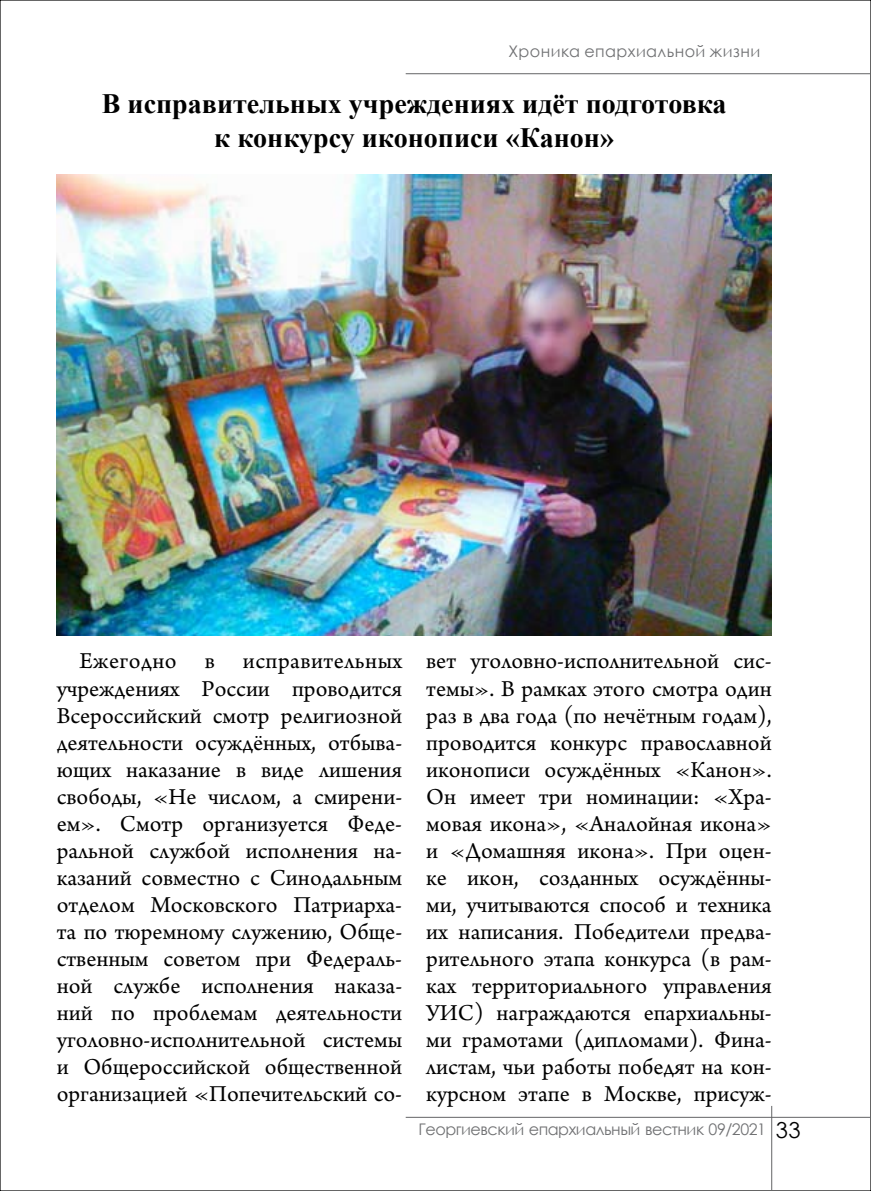
<style>
.page{position:relative;width:871px;height:1191px;background:#fff}
.page>*{position:absolute;margin:0;border:0;box-sizing:border-box;transform-origin:0 0}
.t1{font:700 28px/34px "Times New Roman";color:#000;text-align:center}
.t2{font:24px/27px "Arno Pro";color:#000;text-align:justify}
.t3{font:16px "Century Gothic";letter-spacing:-.03em;color:#707173}
.t4{font:16px "Century Gothic";letter-spacing:.025em;color:#707173}
.s1{font-size:22px;color:#000}
</style>
<div class="page">
<hr style="left:771px;top:1106px;width:1px;height:85px;background:#646567">
<hr style="left:405px;top:1116px;width:465px;height:1px;background:#646567">
<hr style="left:405px;top:73px;width:465px;height:1px;background:#646567">
<img style="left:57px;top:174px;width:714px;height:461px">
<p class="t4" style="left:508px;top:40px;width:253px">Хроника епархиальной жизни</p>
<p class="t1" style="left:102px;top:86px;width:626px">В исправительных учреждениях идёт подготовка к конкурсу иконописи «Канон»</p>
<p class="t2" style="left:57px;top:649px;width:347px;text-indent:23px">Ежегодно в исправительных учреждениях России проводится Всероссийский смотр религиозной деятельности осуждённых, отбыва&shy;ющих наказание в виде лишения свободы, «Не числом, а смирени&shy;ем». Смотр организуется Феде&shy;ральной службой исполнения на&shy;казаний совместно с Синодальным отделом Московского Патриарха&shy;та по тюремному служению, Обще&shy;ственным советом при Федераль&shy;ной службе исполнения наказа&shy;ний по проблемам деятельности уголовно-исполнительной системы и Общероссийской общественной организацией «Попечительский со-</p>
<p class="t2" style="left:426px;top:649px;width:347px">вет уголовно-исполнительной сис&shy;темы». В рамках этого смотра один раз в два года (по нечётным годам), проводится конкурс православной иконописи осуждённых «Канон».<br>Он имеет три номинации: «Хра&shy;мовая икона», «Аналойная икона» и «Домашняя икона». При оцен&shy;ке икон, созданных осуждённы&shy;ми, учитываются способ и техника их написания. Победители предва&shy;рительного этапа конкурса (в рам&shy;ках территориального управления УИС) награждаются епархиальны&shy;ми грамотами (дипломами). Фина&shy;листам, чьи работы победят на кон&shy;курсном этапе в Москве, присуж-</p>
<p class="t3" style="left:418px;top:1118px;width:383px">Георгиевский епархиальный вестник 09/2021 <span class="s1">33</span></p>
</div>
